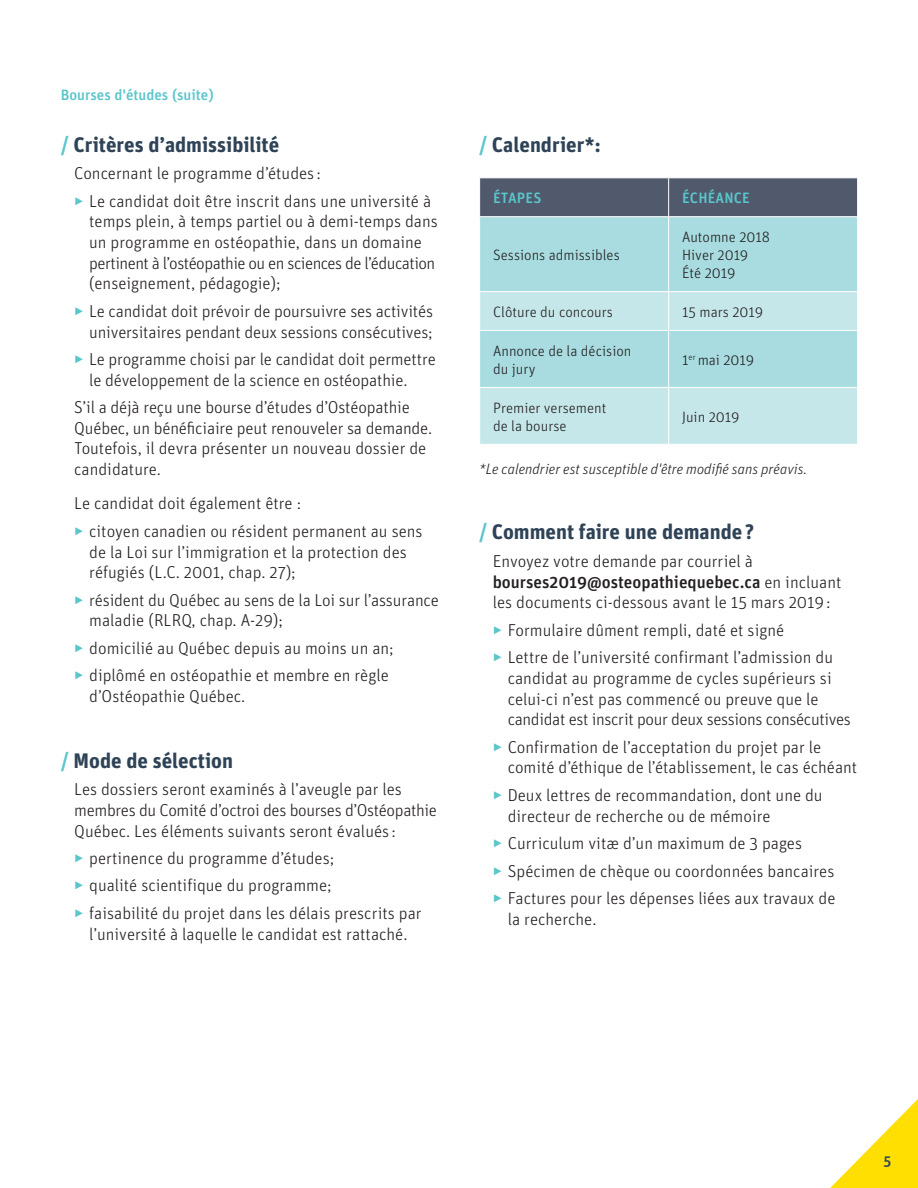
<style>
.page{position:relative;width:918px;height:1188px;background:#fff}
.page>*{position:absolute;margin:0;border:0;box-sizing:border-box;transform-origin:0 0}
.Titre_H2{font:700 21px "Unit OT";color:#2f4357}
.texte_01{font:300 17.25px/20.7px "Unit OT";color:#231f20}
.t1{font:300 15px/18px "Unit OT";color:#231f20}
.t2{font:italic 300 15px "Unit OT";color:#231f20}
.t3{font:500 15px "Unit OT";color:#5ac6cc}
.t4{font:500 15px "Unit OT";color:#2f4357}
.s1{color:#5ac6cc}
.s2{font-weight:500}
</style>
<div class="page">
<svg style="left:830px;top:1099px;width:88px;height:89px"></svg>
<div style="left:480px;top:178px;width:377px;height:38px;background:#515a6d"></div>
<div style="left:480px;top:217px;width:377px;height:74px;background:#a8dce0"></div>
<svg style="left:480px;top:292px;width:377px;height:152px;background:#bbe2e6"></svg>
<hr style="left:668px;top:178px;width:1px;height:38px;background:#fff">
<hr style="left:668px;top:217px;width:1px;height:74px;background:#fff">
<hr style="left:668px;top:292px;width:1px;height:38px;background:#fff">
<hr style="left:479px;top:330px;width:190px;height:1px;background:#fff">
<hr style="left:669px;top:330px;width:189px;height:1px;background:#fff">
<hr style="left:668px;top:331px;width:1px;height:56px;background:#fff">
<hr style="left:479px;top:387px;width:190px;height:1px;background:#fff">
<hr style="left:669px;top:387px;width:189px;height:1px;background:#fff">
<hr style="left:668px;top:388px;width:1px;height:56px;background:#fff">
<p class="t3" style="left:61px;top:85px;width:154px">Bourses d'études (suite)</p>
<p class="Titre_H2" style="left:61px;top:131px;width:220px"><span class="s1">/</span> Critères d’admissibilité</p>
<p class="texte_01" style="left:74px;top:163px;width:248px">Concernant le programme d’études :</p>
<p class="texte_01" style="left:89px;top:190px;width:350px;text-indent:-15px"><span class="s1">▶</span> Le candidat doit être inscrit dans une université à temps plein, à temps partiel ou à demi-temps dans un programme en ostéopathie, dans un domaine pertinent à l’ostéopathie ou en sciences de l’éducation (enseignement, pédagogie);</p>
<p class="texte_01" style="left:74px;top:301px;width:360px;text-align:right"><span class="s1">▶</span> Le candidat doit prévoir de poursuivre ses activités universitaires pendant deux sessions consécutives;</p>
<p class="texte_01" style="left:89px;top:349px;width:348px;text-indent:-15px"><span class="s1">▶</span> Le programme choisi par le candidat doit permettre le développement de la science en ostéopathie.</p>
<p class="texte_01" style="left:74px;top:397px;width:360px">S’il a déjà reçu une bourse d’études d’Ostéopathie Québec, un bénéficiaire peut renouveler sa demande.<br>Toutefois, il devra présenter un nouveau dossier de candidature.</p>
<p class="texte_01" style="left:74px;top:493px;width:228px">Le candidat doit également être :</p>
<p class="texte_01" style="left:89px;top:521px;width:335px;text-indent:-15px"><span class="s1">▶</span> citoyen canadien ou résident permanent au sens de la Loi sur l’immigration et la protection des réfugiés (L.C. 2001, chap. 27);</p>
<p class="texte_01" style="left:89px;top:589px;width:351px;text-indent:-15px"><span class="s1">▶</span> résident du Québec au sens de la Loi sur l’assurance maladie (RLRQ, chap. A-29);</p>
<p class="texte_01" style="left:74px;top:638px;width:321px"><span class="s1">▶</span> domicilié au Québec depuis au moins un an;</p>
<p class="texte_01" style="left:89px;top:665px;width:301px;text-indent:-15px"><span class="s1">▶</span> diplômé en ostéopathie et membre en règle d’Ostéopathie Québec.</p>
<p class="Titre_H2" style="left:61px;top:747px;width:174px"><span class="s1">/</span> Mode de sélection</p>
<p class="texte_01" style="left:74px;top:779px;width:364px">Les dossiers seront examinés à l’aveugle par les membres du Comité d’octroi des bourses d’Ostéopathie<br>Québec. Les éléments suivants seront évalués :</p>
<p class="texte_01" style="left:74px;top:848px;width:261px"><span class="s1">▶</span> pertinence du programme d’études;</p>
<p class="texte_01" style="left:74px;top:875px;width:259px"><span class="s1">▶</span> qualité scientifique du programme;</p>
<p class="texte_01" style="left:74px;top:903px;width:349px;text-align:center"><span class="s1">▶</span> faisabilité du projet dans les délais prescrits par l’université à laquelle le candidat est rattaché.</p>
<p class="Titre_H2" style="left:479px;top:131px;width:124px"><span class="s1">/</span> Calendrier*:</p>
<p class="t3" style="left:493px;top:188px;width:50px">ÉTAPES</p>
<p class="t3" style="left:682px;top:188px;width:69px">ÉCHÉANCE</p>
<p class="t1" style="left:493px;top:246px;width:128px">Sessions admissibles</p>
<p class="t1" style="left:682px;top:228px;width:90px">Automne 2018</p>
<p class="t1" style="left:682px;top:246px;width:68px">Hiver 2019</p>
<p class="t1" style="left:682px;top:264px;width:55px">Été 2019</p>
<p class="t1" style="left:493px;top:303px;width:121px">Clôture du concours</p>
<p class="t1" style="left:682px;top:303px;width:83px">15 mars 2019</p>
<p class="t1" style="left:493px;top:342px;width:140px">Annonce de la décision du jury</p>
<p class="t1" style="left:682px;top:351px;width:74px">1<sup>er</sup> mai 2019</p>
<p class="t1" style="left:493px;top:399px;width:115px">Premier versement de la bourse</p>
<p class="t1" style="left:682px;top:408px;width:59px">Juin 2019</p>
<p class="t2" style="left:479px;top:460px;width:330px">*Le calendrier est susceptible d'être modifié sans préavis.</p>
<p class="Titre_H2" style="left:479px;top:518px;width:277px"><span class="s1">/</span> Comment faire une demande?</p>
<p class="texte_01" style="left:493px;top:551px;width:350px">Envoyez votre demande par courriel à <span class="s2">bourses2019@osteopathiequebec.ca</span> en incluant les documents ci-dessous avant le 15 mars 2019:</p>
<p class="texte_01" style="left:493px;top:620px;width:293px"><span class="s1">▶</span> Formulaire dûment rempli, daté et signé</p>
<p class="texte_01" style="left:508px;top:647px;width:345px;text-indent:-15px"><span class="s1">▶</span> Lettre de l’université confirmant l’admission du candidat au programme de cycles supérieurs si celui-ci n’est pas commencé ou preuve que le candidat est inscrit pour deux sessions consécutives</p>
<p class="texte_01" style="left:508px;top:737px;width:351px;text-indent:-15px"><span class="s1">▶</span> Confirmation de l’acceptation du projet par le comité d’éthique de l’établissement, le cas échéant</p>
<p class="texte_01" style="left:508px;top:785px;width:316px;text-indent:-15px"><span class="s1">▶</span> Deux lettres de recommandation, dont une du directeur de recherche ou de mémoire</p>
<p class="texte_01" style="left:493px;top:833px;width:311px"><span class="s1">▶</span> Curriculum vitæ d’un maximum de 3 pages</p>
<p class="texte_01" style="left:493px;top:860px;width:343px"><span class="s1">▶</span> Spécimen de chèque ou coordonnées bancaires</p>
<p class="texte_01" style="left:508px;top:888px;width:329px;text-indent:-15px"><span class="s1">▶</span> Factures pour les dépenses liées aux travaux de la recherche.</p>
<p class="t4" style="left:884px;top:1152px;width:9px">5</p>
</div>
